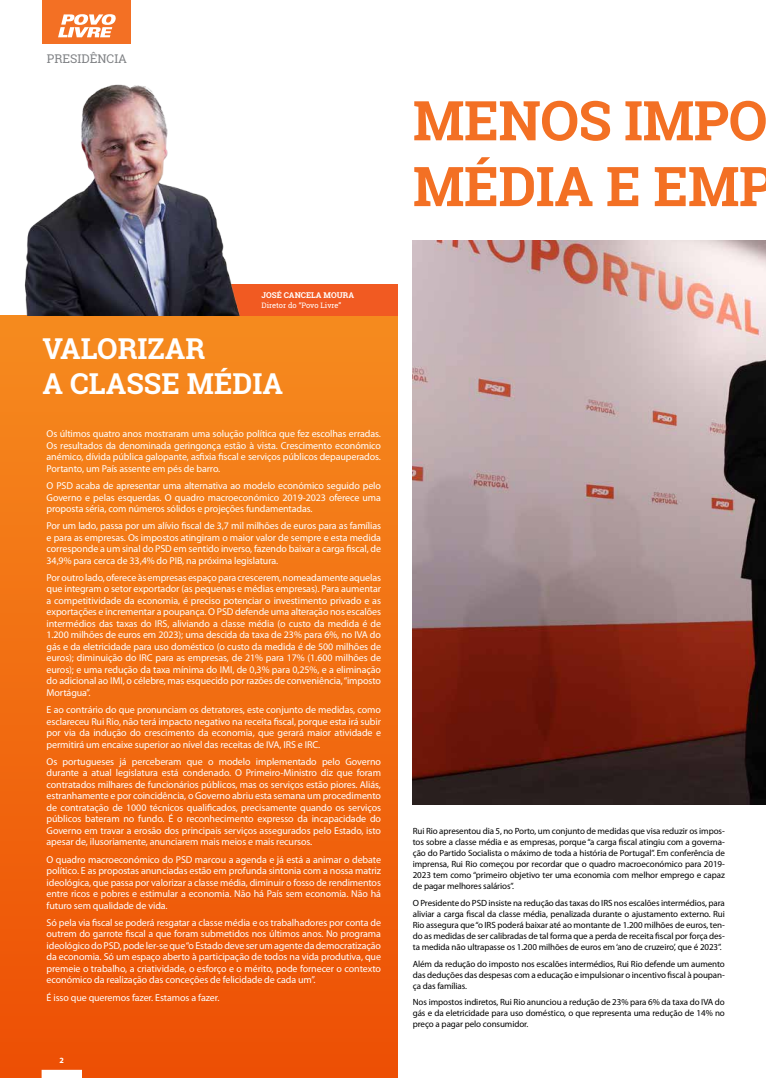
<style>
.page{position:relative;width:766px;height:1078px;background:#fff}
.page>*{position:absolute;margin:0;border:0;box-sizing:border-box;transform-origin:0 0}
.t1{font:700 54.8px/65.8px "Roboto Slab";letter-spacing:-.01em;color:#f37024}
.t2{font:700 28.8px/34.5px "Roboto Slab";color:#fff}
.t3{font:12px "Roboto Slab";color:#808285}
.t4{font:10px/11.5px "Myriad Pro";letter-spacing:-.01em;color:#fff;text-align:justify}
.t5{font:9px/11px "Myriad Pro";letter-spacing:-.01em;color:#000;text-align:justify}
.t6{font:700 8px "Roboto Slab";color:#fff}
.t7{font:700 8px "Myriad Pro";color:#fff}
.t8{font:7.5px "Roboto Slab";color:#fff}
</style>
<div class="page">
<div style="left:0;top:315px;width:397px;height:762px;background:linear-gradient(to bottom,#f68b1f,#ed4f04)"></div>
<div style="left:42px;top:1069px;width:39px;height:8px;background:#fff"></div>
<div style="left:42px;top:1069px;width:40px;height:8px;border:1px solid #fff"></div>
<div style="left:43px;top:0;width:88px;height:44px;background:#f37024"></div>
<svg style="left:58px;top:14px;width:58px;height:23px"></svg>
<div style="left:163px;top:284px;width:234px;height:31px;background:#f15a22"></div>
<img style="left:24px;top:84px;width:216px;height:231px">
<img style="left:412px;top:240px;width:353px;height:564px">
<p class="t3" style="left:47px;top:51px;width:82px">PRESIDÊNCIA</p>
<h1 class="t1" style="left:412px;top:87px;width:363px">MENOS IMPO<br>MÉDIA E EMP</h1>
<p class="t6" style="left:261px;top:289px;width:94px">JOSÉ CANCELA MOURA</p>
<p class="t8" style="left:261px;top:300px;width:81px">Diretor do “Povo Livre”</p>
<h2 class="t2" style="left:43px;top:331px;width:242px">VALORIZAR<br>A CLASSE MÉDIA</h2>
<p class="t4" style="left:47px;top:428px;width:336px">Os últimos quatro anos mostraram uma solução política que fez escolhas erradas.<br>Os resultados da denominada geringonça estão à vista. Crescimento económico anémico, dívida pública galopante, asfixia fiscal e serviços públicos depauperados.<br>Portanto, um País assente em pés de barro.</p>
<p class="t4" style="left:47px;top:479px;width:336px">O PSD acaba de apresentar uma alternativa ao modelo económico seguido pelo Governo e pelas esquerdas. O quadro macroeconómico 2019-2023 oferece uma proposta séria, com números sólidos e projeções fundamentadas.</p>
<p class="t4" style="left:47px;top:520px;width:336px">Por um lado, passa por um alívio fiscal de 3,7 mil milhões de euros para as famílias e para as empresas. Os impostos atingiram o maior valor de sempre e esta medida corresponde a um sinal do PSD em sentido inverso, fazendo baixar a carga fiscal, de 34,9% para cerca de 33,4% do PIB, na próxima legislatura.</p>
<p class="t4" style="left:47px;top:571px;width:336px">Por outro lado, oferece às empresas espaço para crescerem, nomeadamente aquelas que integram o setor exportador (as pequenas e médias empresas). Para aumentar a competitividade da economia, é preciso potenciar o investimento privado e as exportações e incrementar a poupança. O PSD defende uma alteração nos escalões intermédios das taxas do IRS, aliviando a classe média (o custo da medida é de 1.200 milhões de euros em 2023); uma descida da taxa de 23% para 6%, no IVA do gás e da eletricidade para uso doméstico (o custo da medida é de 500 milhões de euros); diminuição do IRC para as empresas, de 21% para 17% (1.600 milhões de euros); e uma redução da taxa mínima do IMI, de 0,3% para 0,25%, e a eliminação do adicional ao IMI, o célebre, mas esquecido por razões de conveniência, “imposto Mortágua”.</p>
<p class="t4" style="left:47px;top:703px;width:336px">E ao contrário do que pronunciam os detratores, este conjunto de medidas, como esclareceu Rui Rio, não terá impacto negativo na receita fiscal, porque esta irá subir por via da indução do crescimento da economia, que gerará maior atividade e permitirá um encaixe superior ao nível das receitas de IVA, IRS e IRC.</p>
<p class="t4" style="left:47px;top:755px;width:336px">Os portugueses já perceberam que o modelo implementado pelo Governo durante a atual legislatura está condenado. O Primeiro-Ministro diz que foram contratados milhares de funcionários públicos, mas os serviços estão piores. Aliás, estranhamente e por coincidência, o Governo abriu esta semana um procedimento de contratação de 1000 técnicos qualificados, precisamente quando os serviços públicos bateram no fundo. É o reconhecimento expresso da incapacidade do Governo em travar a erosão dos principais serviços assegurados pelo Estado, isto apesar de, ilusoriamente, anunciarem mais meios e mais recursos.</p>
<p class="t4" style="left:47px;top:853px;width:336px">O quadro macroeconómico do PSD marcou a agenda e já está a animar o debate político. E as propostas anunciadas estão em profunda sintonia com a nossa matriz ideológica, que passa por valorizar a classe média, diminuir o fosso de rendimentos entre ricos e pobres e estimular a economia. Não há País sem economia. Não há futuro sem qualidade de vida.</p>
<p class="t4" style="left:47px;top:916px;width:336px">Só pela via fiscal se poderá resgatar a classe média e os trabalhadores por conta de outrem do garrote fiscal a que foram submetidos nos últimos anos. No programa ideológico do PSD, pode ler-se que “o Estado deve ser um agente da democratização da economia. Só um espaço aberto à participação de todos na vida produtiva, que premeie o trabalho, a criatividade, o esforço e o mérito, pode fornecer o contexto económico da realização das conceções de felicidade de cada um”.</p>
<p class="t4" style="left:47px;top:991px;width:174px">É isso que queremos fazer. Estamos a fazer.</p>
<p class="t7" style="left:60px;top:1054px;width:6px">2</p>
<p class="t5" style="left:412px;top:825px;width:313px">Rui Rio apresentou dia 5, no Porto, um conjunto de medidas que visa reduzir os impos&shy;tos sobre a classe média e as empresas, porque “a carga fiscal atingiu com a governa&shy;ção do Partido Socialista o máximo de toda a história de Portugal”. Em conferência de imprensa, Rui Rio começou por recordar que o quadro macroeconómico para 2019- 2023 tem como “primeiro objetivo ter uma economia com melhor emprego e capaz de pagar melhores salários”.</p>
<p class="t5" style="left:412px;top:897px;width:313px">O Presidente do PSD insiste na redução das taxas do IRS nos escalões intermédios, para aliviar a carga fiscal da classe média, penalizada durante o ajustamento externo. Rui Rio assegura que “o IRS poderá baixar até ao montante de 1.200 milhões de euros, ten&shy;do as medidas de ser calibradas de tal forma que a perda de receita fiscal por força des&shy;ta medida não ultrapasse os 1.200 milhões de euros em ‘ano de cruzeiro’, que é 2023”.</p>
<p class="t5" style="left:412px;top:957px;width:313px">Além da redução do imposto nos escalões intermédios, Rui Rio defende um aumento das deduções das despesas com a educação e impulsionar o incentivo fiscal à poupan&shy;ça das famílias.</p>
<p class="t5" style="left:412px;top:996px;width:313px">Nos impostos indiretos, Rui Rio anunciou a redução de 23% para 6% da taxa do IVA do gás e da eletricidade para uso doméstico, o que representa uma redução de 14% no preço a pagar pelo consumidor.</p>
</div>
